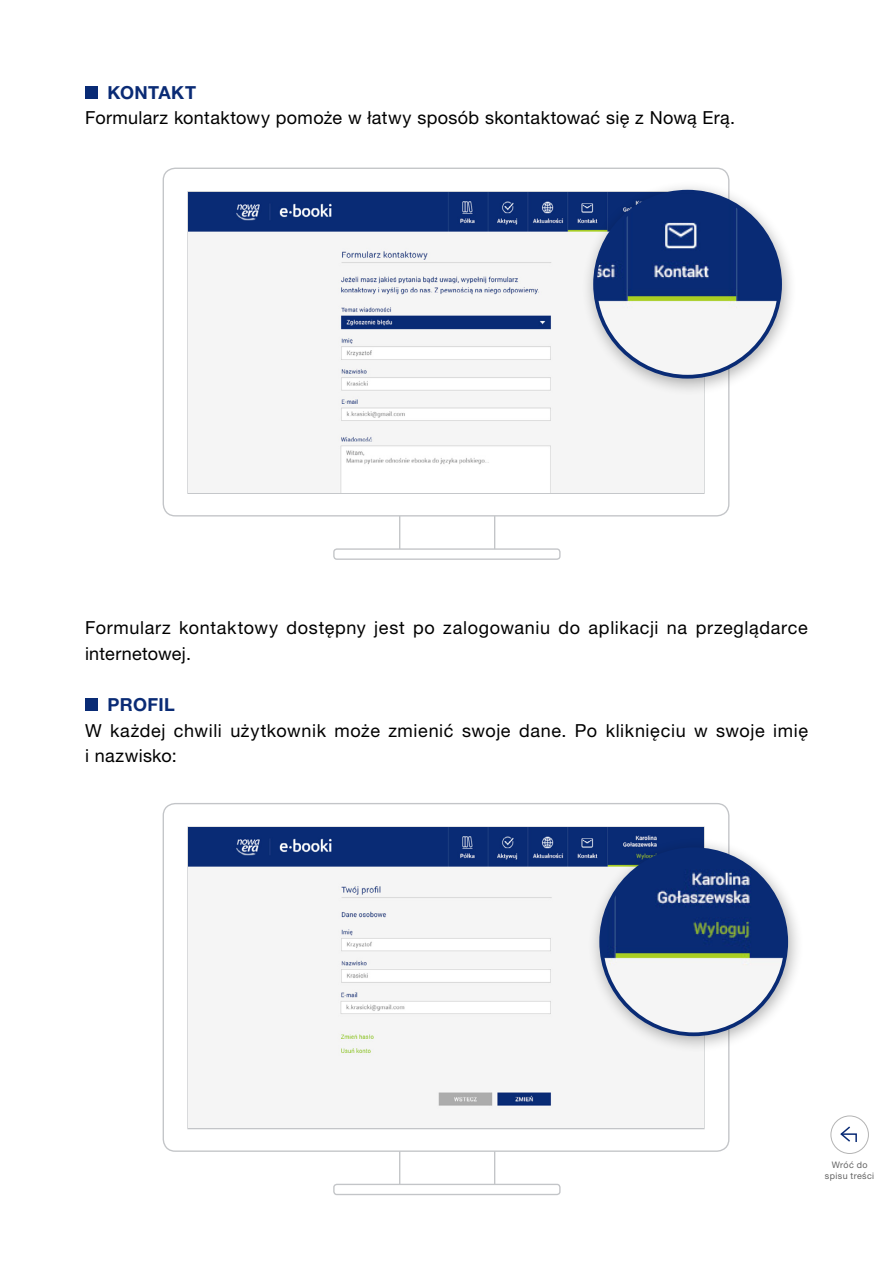
<style>
.page{position:relative;width:893px;height:1263px;background:#fff}
.page>*{position:absolute;margin:0;border:0;box-sizing:border-box;transform-origin:0 0}
.t1{font:18px/25.5px "Helvetica Neue LT Pro";letter-spacing:.03em;color:#000}
.t2{font:700 18px "Helvetica Neue LT Pro";letter-spacing:.02em;color:#0a2b75}
.t3{font:9px/10.5px "Helvetica Neue LT Pro";letter-spacing:.045em;color:#646464;text-align:center}
</style>
<div class="page">
<div style="left:830px;top:1115px;width:39px;height:39px;border:1px solid #b4b4b4;border-radius:50%"></div>
<svg style="left:840px;top:1126px;width:17px;height:16px"></svg>
<div style="left:85px;top:86px;width:13px;height:13px;background:#092b75"></div>
<div style="left:85px;top:698px;width:13px;height:13px;background:#092b75"></div>
<div style="left:399px;top:1148px;width:96px;height:40px;border:1px solid #c3c5c8"></div>
<svg style="left:162px;top:803px;width:568px;height:349px"></svg>
<div style="left:334px;top:1184px;width:226px;height:10px;background:#fff;border-radius:3px"></div>
<div style="left:333px;top:1184px;width:228px;height:11px;border:1px solid #c3c5c8;border-radius:3px"></div>
<img style="left:189px;top:828px;width:514px;height:300px">
<div style="left:587px;top:837px;width:217px;height:217px;background:#000;opacity:.31"></div>
<img style="left:601px;top:851px;width:185px;height:183px">
<div style="left:599px;top:847px;width:189px;height:189px;border:4px solid #092b75;border-radius:50%"></div>
<div style="left:399px;top:513px;width:96px;height:40px;border:1px solid #c3c5c8"></div>
<svg style="left:162px;top:167px;width:568px;height:350px"></svg>
<div style="left:334px;top:549px;width:226px;height:10px;background:#fff;border-radius:3px"></div>
<div style="left:333px;top:548px;width:228px;height:12px;border:1px solid #c3c5c8;border-radius:3px"></div>
<img style="left:189px;top:193px;width:514px;height:300px">
<div style="left:581px;top:179px;width:217px;height:218px;background:#000;opacity:.31"></div>
<img style="left:595px;top:193px;width:185px;height:184px">
<div style="left:593px;top:190px;width:189px;height:189px;border:4px solid #092b75;border-radius:50%"></div>
<p class="t2" style="left:108px;top:81px;width:90px">KONTAKT</p>
<p class="t1" style="left:85px;top:105px;width:652px">Formularz kontaktowy pomoże w łatwy sposób skontaktować się z Nową Erą.</p>
<p class="t1" style="left:85px;top:615px;width:724px">Formularz kontaktowy dostępny jest po zalogowaniu do aplikacji na przeglądarce internetowej.</p>
<p class="t2" style="left:108px;top:693px;width:69px">PROFIL</p>
<p class="t1" style="left:85px;top:717px;width:724px">W każdej chwili użytkownik może zmienić swoje dane. Po kliknięciu w swoje imię i nazwisko:</p>
<p class="t3" style="left:825px;top:1160px;width:51px">Wróć do spisu treści</p>
</div>
